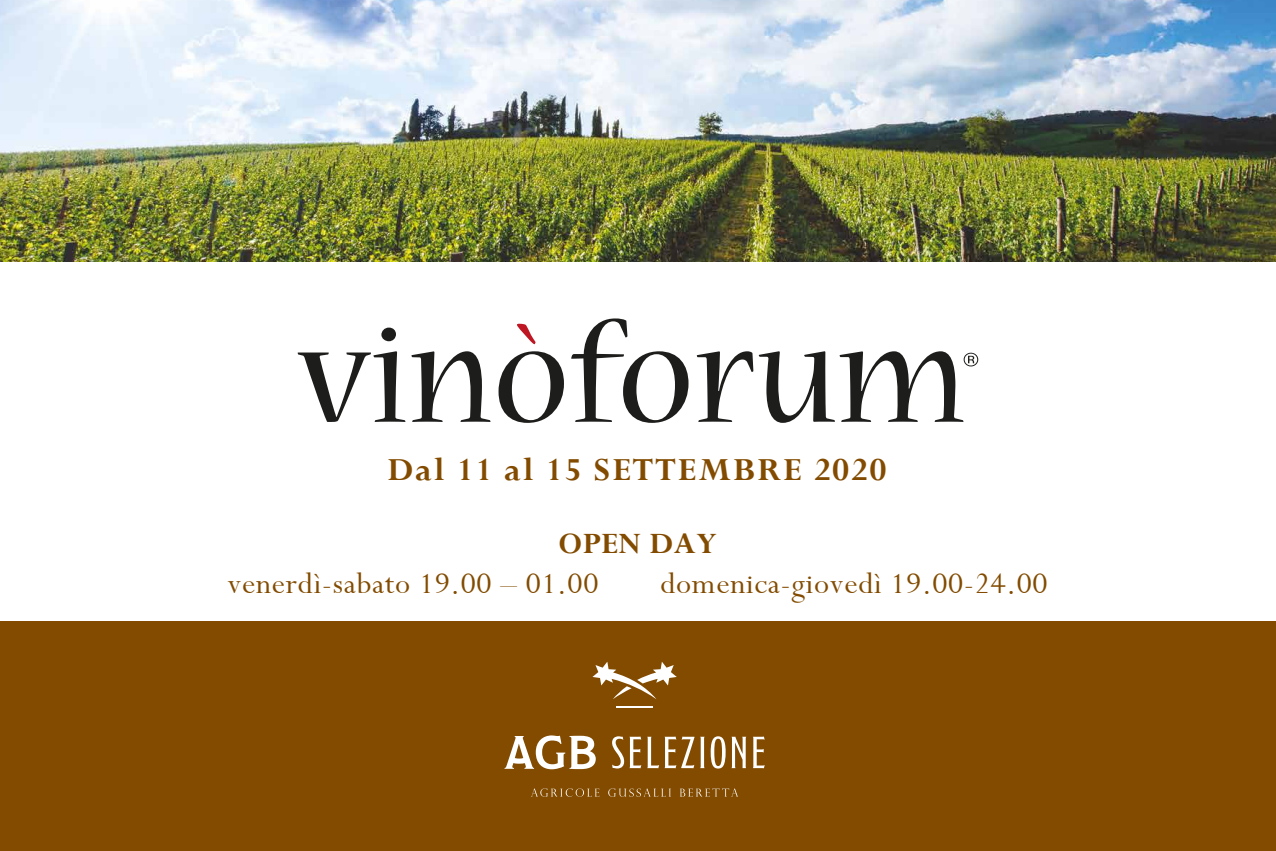
<style>
.page{position:relative;width:1276px;height:851px;background:#fff}
.page>*{position:absolute;margin:0;border:0;box-sizing:border-box;transform-origin:0 0}
.t1{font:700 36px "Perpetua";letter-spacing:.06em;color:#824b00}
.t2{font:33px "Perpetua";letter-spacing:.02em;color:#824b00}
.t3{font:700 33px "Perpetua";letter-spacing:.02em;color:#824b00}
</style>
<div class="page">
<img style="left:0;top:0;width:1276px;height:261px">
<div style="left:0;top:621px;width:1276px;height:229px;background:#824b00"></div>
<svg style="left:531px;top:788px;width:207px;height:8px"></svg>
<svg style="left:592px;top:661px;width:85px;height:38px"></svg>
<hr style="left:616px;top:706px;width:37px;height:1px;background:#fff">
<svg style="left:504px;top:735px;width:92px;height:34px"></svg>
<svg style="left:612px;top:736px;width:29px;height:32px"></svg>
<svg style="left:647px;top:736px;width:47px;height:32px"></svg>
<svg style="left:700px;top:736px;width:4px;height:32px"></svg>
<svg style="left:710px;top:736px;width:15px;height:32px"></svg>
<svg style="left:731px;top:736px;width:15px;height:32px"></svg>
<svg style="left:753px;top:736px;width:11px;height:32px"></svg>
<svg style="left:298px;top:327px;width:107px;height:95px"></svg>
<svg style="left:411px;top:351px;width:79px;height:71px"></svg>
<svg style="left:498px;top:351px;width:66px;height:72px"></svg>
<svg style="left:571px;top:318px;width:117px;height:105px"></svg>
<svg style="left:697px;top:351px;width:56px;height:71px"></svg>
<svg style="left:517px;top:323px;width:18px;height:21px"></svg>
<svg style="left:759px;top:351px;width:219px;height:72px"></svg>
<p class="t1" style="left:387px;top:446px;width:500px">Dal 11 al 15 SETTEMBRE 2020</p>
<p class="t3" style="left:558px;top:522px;width:160px">OPEN DAY</p>
<p class="t2" style="left:228px;top:562px;width:372px">venerdì-sabato 19.00 – 01.00</p>
<p class="t2" style="left:660px;top:562px;width:389px">domenica-giovedì 19.00-24.00</p>
</div>
